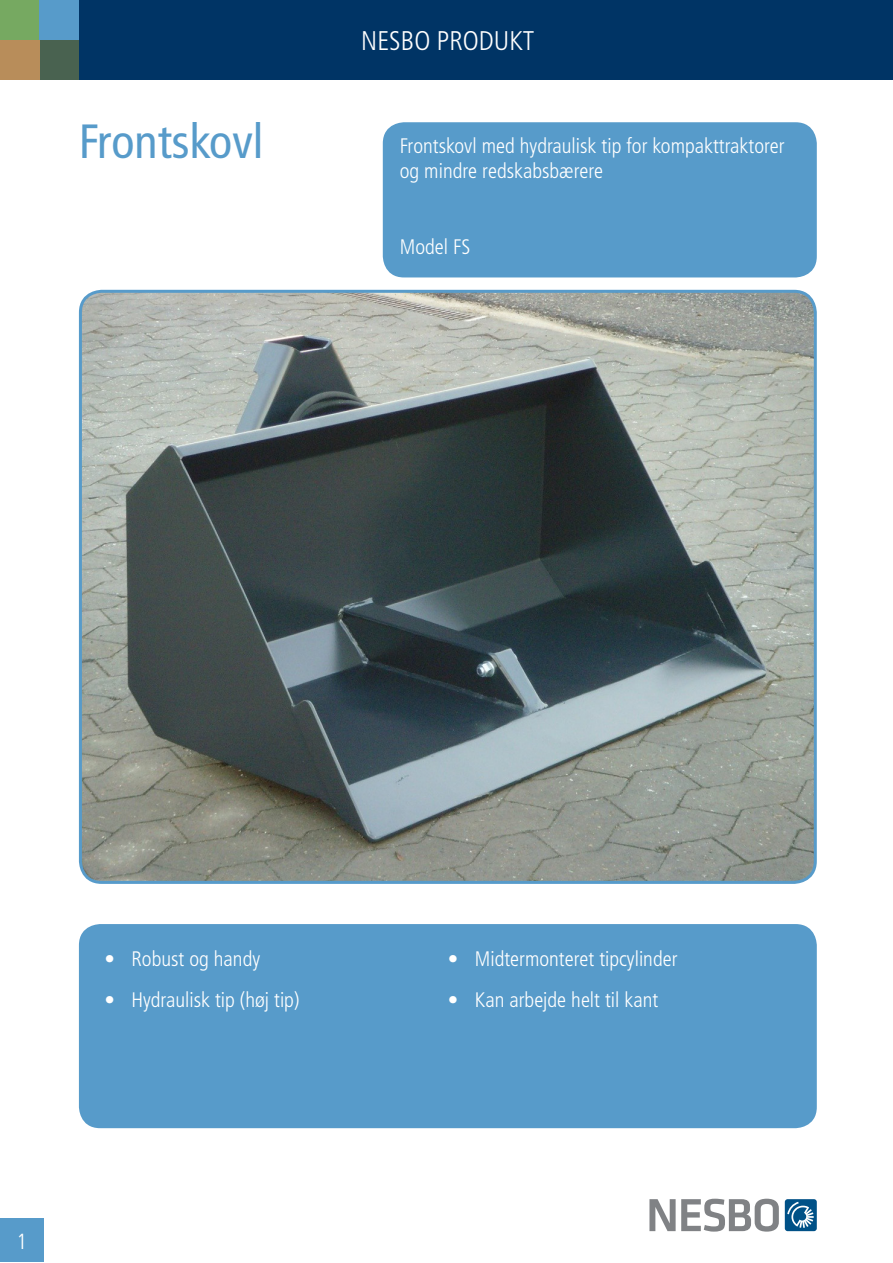
<style>
.page{position:relative;width:893px;height:1263px;background:#fff}
.page>*{position:absolute;margin:0;border:0;box-sizing:border-box;transform-origin:0 0}
.t1{font:condensed 48px "Frutiger LT Std";color:#579bca}
.t2{font:300 condensed 27px "Frutiger LT Std";color:#fff}
.t3{font:300 condensed 21.9px "Frutiger LT Std";color:#fff}
.t4{font:300 condensed 21px "Frutiger LT Std";color:#fff}
</style>
<div class="page">
<div style="left:383px;top:122px;width:434px;height:155px;background:#579bca;border-radius:21px"></div>
<div style="left:0;top:0;width:893px;height:79px;background:#003465"></div>
<div style="left:0;top:0;width:39px;height:40px;background:#76a961"></div>
<div style="left:39px;top:0;width:40px;height:40px;background:#579bca"></div>
<div style="left:39px;top:40px;width:40px;height:39px;background:#496250"></div>
<div style="left:0;top:40px;width:39px;height:39px;background:#b88d5a"></div>
<img style="left:80px;top:291px;width:734px;height:590px">
<div style="left:79px;top:290px;width:738px;height:594px;border:3px solid #579bca;border-radius:21px"></div>
<div style="left:79px;top:924px;width:738px;height:204px;background:#579bca;border-radius:21px"></div>
<div style="left:0;top:1219px;width:44px;height:43px;background:#579bca"></div>
<div style="left:785px;top:1199px;width:32px;height:32px;background:#005187;border-radius:3px"></div>
<svg style="left:787px;top:1202px;width:27px;height:26px"></svg>
<svg style="left:649px;top:1199px;width:130px;height:32px"></svg>
<p class="t1" style="left:79px;top:114px;width:186px">Frontskovl</p>
<p class="t2" style="left:361px;top:26px;width:175px">NESBO PRODUKT</p>
<p class="t4" style="left:400px;top:134px;width:386px">Frontskovl med hydraulisk tip for kompakttraktorer</p>
<p class="t4" style="left:400px;top:159px;width:205px">og mindre redskabsbærere</p>
<p class="t4" style="left:400px;top:235px;width:72px">Model FS</p>
<p class="t4" style="left:104px;top:947px;width:157px">• Robust og handy</p>
<p class="t4" style="left:104px;top:987px;width:196px">• Hydraulisk tip (høj tip)</p>
<p class="t3" style="left:17px;top:1229px;width:12px">1</p>
<p class="t4" style="left:448px;top:947px;width:231px">• Midtermonteret tipcylinder</p>
<p class="t4" style="left:448px;top:987px;width:212px">• Kan arbejde helt til kant</p>
</div>
